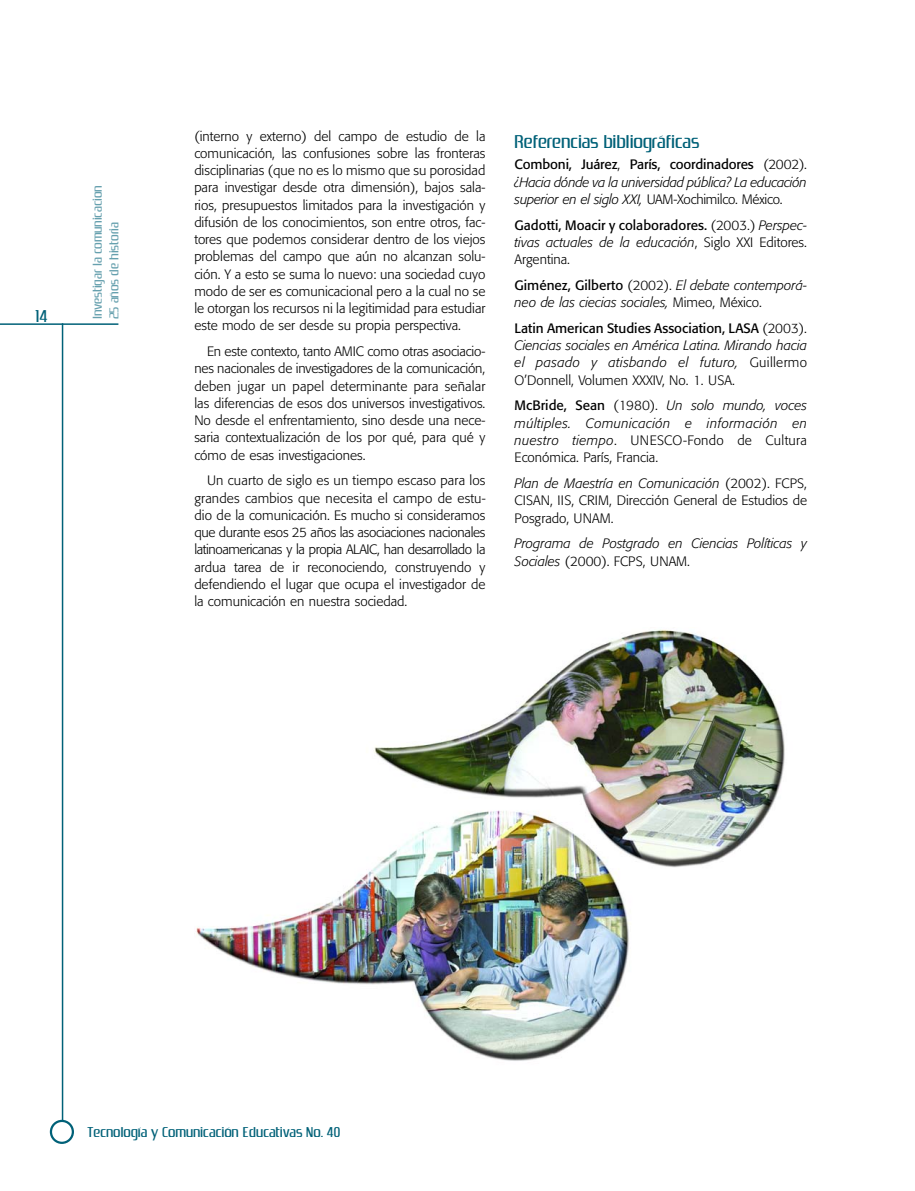
<style>
.page{position:relative;width:915px;height:1191px;background:#fff}
.page>*{position:absolute;margin:0;border:0;box-sizing:border-box;transform-origin:0 0}
.t1{font:19.5px "Zrnic";color:#006178}
.t2{font:18px "Zrnic";color:#006178}
.t3{font:15px "Zrnic";color:#006178}
.t4{font:300 13.5px/17.2px "Formata";color:#000;text-align:justify}
.t5{font:italic 300 13.5px/17.2px "Formata";color:#000;text-align:justify}
.t6{font:13.5px/16.5px "Zrnic";color:#66a0ae}
.s1{font-weight:400;font-style:normal}
.s2{font-style:normal}
.s3{font-weight:400}
.s4{font-style:italic}
</style>
<div class="page">
<img style="left:196px;top:630px;width:589px;height:431px">
<hr style="left:0;top:323px;width:118px;height:2px;background:#006178">
<svg style="left:50px;top:1119px;width:24px;height:25px"></svg>
<hr style="left:62px;top:323px;width:1px;height:797px;background:#006178">
<h2 class="t2" style="left:35px;top:307px;width:14px">14</h2>
<p class="t6" style="left:90px;top:319px;width:135px;rotate:-90deg">Investigar la comunicacion<br>25 años de historia</p>
<p class="t4" style="left:194px;top:128px;width:292px">(interno y externo) del campo de estudio de la comunicación, las confusiones sobre las fronteras disciplinarias (que no es lo mismo que su porosidad para investigar desde otra dimensión), bajos sala&shy;rios, presupuestos limitados para la investigación y difusión de los conocimientos, son entre otros, fac&shy;tores que podemos considerar dentro de los viejos problemas del campo que aún no alcanzan solu&shy;ción. Y a esto se suma lo nuevo: una sociedad cuyo modo de ser es comunicacional pero a la cual no se le otorgan los recursos ni la legitimidad para estudiar este modo de ser desde su propia perspectiva.</p>
<p class="t4" style="left:194px;top:344px;width:292px;text-indent:13px">En este contexto, tanto AMIC como otras asociacio&shy;nes nacionales de investigadores de la comunicación, deben jugar un papel determinante para señalar las diferencias de esos dos universos investigativos.<br>No desde el enfrentamiento, sino desde una nece&shy;saria contextualización de los por qué, para qué y cómo de esas investigaciones.</p>
<p class="t4" style="left:194px;top:473px;width:293px;text-indent:13px">Un cuarto de siglo es un tiempo escaso para los grandes cambios que necesita el campo de estu&shy;dio de la comunicación. Es mucho si consideramos que durante esos 25 años las asociaciones nacionales latinoamericanas y la propia ALAIC, han desarrollado la ardua tarea de ir reconociendo, construyendo y defendiendo el lugar que ocupa el investigador de la comunicación en nuestra sociedad.</p>
<h1 class="t1" style="left:514px;top:132px;width:186px">Referencias bibliográficas</h1>
<p class="t5" style="left:514px;top:157px;width:294px"><span class="s1">Comboni, Juárez</span><span class="s2">,</span> <span class="s1">París, coordinadores</span> <span class="s2">(2002). </span>¿Hacia dónde va la universidad pública? La educación superior en el siglo XXI, <span class="s2">UAM-Xochimilco. México.</span></p>
<p class="t4" style="left:514px;top:217px;width:294px"><span class="s3">Gadotti, Moacir y colaboradores.</span> (2003.) <span class="s4">Perspec&shy;tivas actuales de la educación</span>, Siglo XXI Editores.<br>Argentina.</p>
<p class="t5" style="left:514px;top:278px;width:294px"><span class="s1">Giménez, Gilberto</span> <span class="s2">(2002).</span> El debate contemporá&shy;neo de las ciecias sociales, <span class="s2">Mimeo, México.</span></p>
<p class="t5" style="left:514px;top:321px;width:294px"><span class="s1">Latin American Studies Association, LASA</span> <span class="s2">(2003).<br></span>Ciencias sociales en América Latina. Mirando hacia el pasado y atisbando el futuro, <span class="s2">Guillermo O’Donnell, Volumen XXXIV, No. 1. USA.</span></p>
<p class="t5" style="left:514px;top:398px;width:294px"><span class="s1">McBride, Sean</span> <span class="s2">(1980).</span> Un solo mundo, voces múltiples. Comunicación e información en nuestro tiempo<span class="s2">. UNESCO-Fondo de Cultura Económica. París, Francia.</span></p>
<p class="t4" style="left:514px;top:476px;width:294px"><span class="s4">Plan de Maestría en Comunicación</span> (2002). FCPS, CISAN, IIS, CRIM, Dirección General de Estudios de Posgrado, UNAM.</p>
<p class="t5" style="left:514px;top:536px;width:294px">Programa de Postgrado en Ciencias Políticas y<br>Sociales <span class="s2">(2000). FCPS, UNAM.</span></p>
<p class="t3" style="left:87px;top:1124px;width:254px">Tecnología y Comunicación Educativas No. 40</p>
</div>
